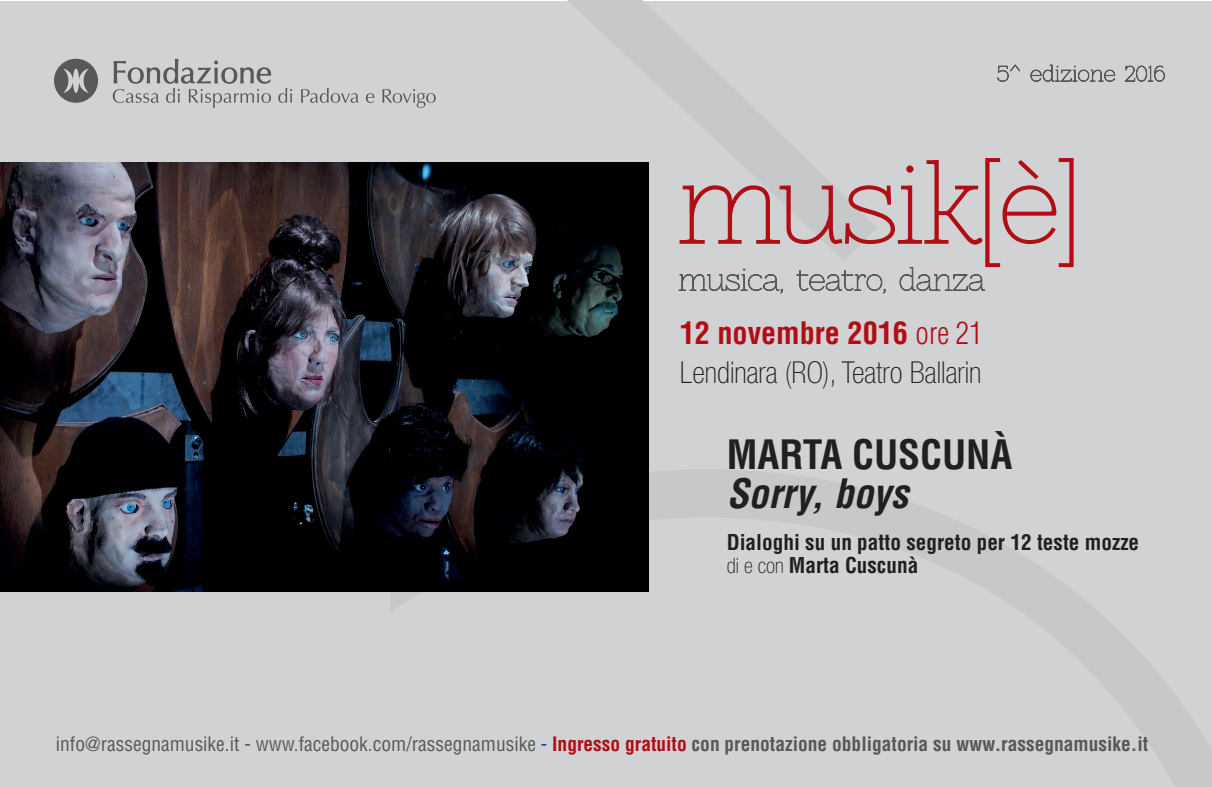
<style>
.page{position:relative;width:1212px;height:787px;background:#fff}
.page>*{position:absolute;margin:0;border:0;box-sizing:border-box;transform-origin:0 0}
.t1{font:700 condensed 39.45px "Helvetica";color:#231f20}
.t2{font:italic 700 condensed 39.45px "Helvetica";color:#231f20}
.t3{font:100 condensed 30.15px "Helvetica Neue";color:#231f20}
.t4{font:700 condensed 30.15px "Helvetica";color:#b00d15}
.t5{font:700 condensed 21.3px/23.2px "Helvetica";color:#231f20}
.t6{font:condensed 19.5px "Helvetica";color:#57585a}
.s1{font-weight:300}
.s2{font-family:"Helvetica Neue";font-weight:100}
.s3{color:#253f8e}
.s4{font-weight:700;color:#b00d15}
.s5{font-weight:700}
</style>
<div class="page">
<div style="left:0;top:1px;width:1212px;height:786px;background:#d1d2d4"></div>
<svg style="left:54px;top:59px;width:44px;height:44px"></svg>
<svg style="left:113px;top:59px;width:158px;height:49px"></svg>
<svg style="left:278px;top:88px;width:14px;height:15px"></svg>
<svg style="left:301px;top:88px;width:58px;height:15px"></svg>
<svg style="left:366px;top:93px;width:8px;height:10px"></svg>
<svg style="left:382px;top:89px;width:54px;height:19px"></svg>
<svg style="left:997px;top:64px;width:24px;height:18px"></svg>
<svg style="left:1030px;top:64px;width:85px;height:18px"></svg>
<svg style="left:1124px;top:65px;width:41px;height:17px"></svg>
<svg style="left:678px;top:158px;width:396px;height:136px"></svg>
<img style="left:0;top:162px;width:648px;height:429px">
<h2 class="t4" style="left:680px;top:314px;width:304px">12 novembre 2016 <span class="s1">ore 21</span></h2>
<h2 class="t3" style="left:680px;top:356px;width:303px">Lendinara (RO), Teatro Ballarin</h2>
<h1 class="t1" style="left:727px;top:430px;width:287px">MARTA CUSCUNÀ</h1>
<h1 class="t2" style="left:727px;top:470px;width:183px">Sorry, boys</h1>
<p class="t5" style="left:727px;top:530px;width:414px">Dialoghi su un patto segreto per 12 teste mozze <span class="s2">di e con</span> Marta Cuscunà</p>
<p class="t6" style="left:56px;top:731px;width:1094px">info@rassegnamusike.it - www.facebook.com/rassegnamusike <span class="s3">-</span> <span class="s4">Ingresso gratuito</span> <span class="s5">con prenotazione obbligatoria su www.rassegnamusike.it</span></p>
</div>
